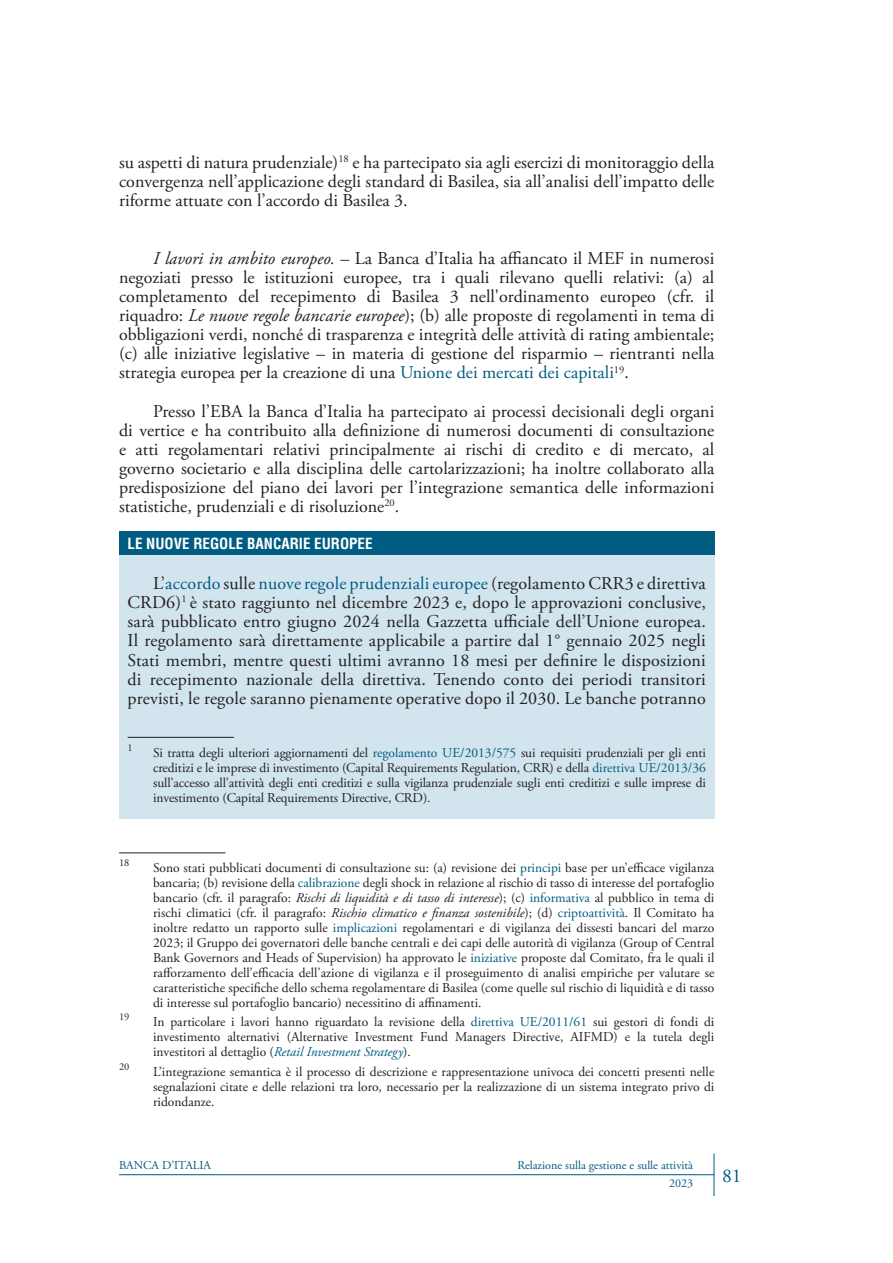
<style>
.page{position:relative;width:893px;height:1263px;background:#fff}
.page>*{position:absolute;margin:0;border:0;box-sizing:border-box;transform-origin:0 0}
.t1{font:19.5px "Adobe Garamond Pro";color:#005c81}
.RsG_TESTO_-_Paragraf{font:18px/19.2px "Adobe Garamond Pro";color:#231f20;text-align:justify}
.RsG_BOX_-_Paragrafo{font:18px/19.2px "Adobe Garamond Pro";letter-spacing:.01em;color:#231f20;text-align:justify}
.RsG_BOX_-_Titolo{font:700 condensed 15px "Helvetica LT Std";color:#fff}
.RsG_TESTO_-_Nota{font:13.5px/15px "Adobe Garamond Pro";color:#231f20;text-align:justify}
.RsG_BOX_-_Nota{font:13.5px/15px "Adobe Garamond Pro";letter-spacing:-.01em;color:#231f20;text-align:justify}
.t2{font:12px "Adobe Garamond Pro";color:#005c81}
.RsG_TESTO_-_Nota-2{font:10.5px "Adobe Garamond Pro";color:#231f20}
.RsG_BOX_-_Nota-2{font:10.5px "Adobe Garamond Pro";color:#231f20}
.s1{font-style:italic}
.s2{color:#005c81}
.s3{font-style:italic;color:#005c81}
</style>
<div class="page">
<hr style="left:119px;top:1174px;width:595px;height:1px;background:#005c81">
<hr style="left:714px;top:1153px;width:1px;height:43px;background:#005c81">
<hr style="left:119px;top:852px;width:106px;height:1px;background:#231f20">
<div style="left:119px;top:531px;width:595px;height:288px;background:#d2e4ee"></div>
<div style="left:119px;top:531px;width:595px;height:24px;background:#005c81"></div>
<hr style="left:128px;top:737px;width:106px;height:1px;background:#231f20">
<p class="RsG_TESTO_-_Paragraf" style="left:119px;top:153px;width:597px">su aspetti di natura prudenziale)<sup>18</sup> e ha partecipato sia agli esercizi di monitoraggio della convergenza nell’applicazione degli standard di Basilea, sia all’analisi dell’impatto delle riforme attuate con l’accordo di Basilea 3.</p>
<p class="RsG_TESTO_-_Paragraf" style="left:119px;top:249px;width:597px;text-indent:34px"><span class="s1">I lavori in ambito europeo.</span> – La Banca d’Italia ha affiancato il MEF in numerosi negoziati presso le istituzioni europee, tra i quali rilevano quelli relativi: (a) al completamento del recepimento di Basilea 3 nell'ordinamento europeo (cfr. il riquadro: <span class="s1">Le nuove regole bancarie europee</span>); (b) alle proposte di regolamenti in tema di obbligazioni verdi, nonché di trasparenza e integrità delle attività di rating ambientale; (c) alle iniziative legislative – in materia di gestione del risparmio – rientranti nella strategia europea per la creazione di una <span class="s2">Unione dei mercati dei capitali</span><sup>19</sup>.</p>
<p class="RsG_TESTO_-_Paragraf" style="left:119px;top:402px;width:597px;text-indent:34px">Presso l’EBA la Banca d’Italia ha partecipato ai processi decisionali degli organi di vertice e ha contribuito alla definizione di numerosi documenti di consultazione e atti regolamentari relativi principalmente ai rischi di credito e di mercato, al governo societario e alla disciplina delle cartolarizzazioni; ha inoltre collaborato alla predisposizione del piano dei lavori per l’integrazione semantica delle informazioni statistiche, prudenziali e di risoluzione<sup>20</sup>.</p>
<h3 class="RsG_BOX_-_Titolo" style="left:128px;top:534px;width:247px">LE NUOVE REGOLE BANCARIE EUROPEE</h3>
<p class="RsG_BOX_-_Paragrafo" style="left:128px;top:574px;width:580px;text-indent:26px">L’<span class="s2">accordo</span> sulle <span class="s2">nuove regole prudenziali europee</span> (regolamento CRR3 e direttiva CRD6)<sup>1</sup> è stato raggiunto nel dicembre 2023 e, dopo le approvazioni conclusive, sarà pubblicato entro giugno 2024 nella Gazzetta ufficiale dell’Unione europea.<br>Il regolamento sarà direttamente applicabile a partire dal 1° gennaio 2025 negli Stati membri, mentre questi ultimi avranno 18 mesi per definire le disposizioni di recepimento nazionale della direttiva. Tenendo conto dei periodi transitori previsti, le regole saranno pienamente operative dopo il 2030. Le banche potranno</p>
<p class="RsG_BOX_-_Nota-2" style="left:128px;top:741px;width:7px">1</p>
<p class="RsG_BOX_-_Nota" style="left:153px;top:745px;width:554px">Si tratta degli ulteriori aggiornamenti del <span class="s2">regolamento UE/2013/575</span> sui requisiti prudenziali per gli enti creditizi e le imprese di investimento (Capital Requirements Regulation, CRR) e della <span class="s2">direttiva UE/2013/36 </span>sull’accesso all’attività degli enti creditizi e sulla vigilanza prudenziale sugli enti creditizi e sulle imprese di investimento (Capital Requirements Directive, CRD).</p>
<p class="RsG_TESTO_-_Nota-2" style="left:119px;top:856px;width:12px">18</p>
<p class="RsG_TESTO_-_Nota" style="left:153px;top:861px;width:563px">Sono stati pubblicati documenti di consultazione su: (a) revisione dei <span class="s2">principi</span> base per un’efficace vigilanza bancaria; (b) revisione della <span class="s2">calibrazione</span> degli shock in relazione al rischio di tasso di interesse del portafoglio bancario (cfr. il paragrafo: <span class="s1">Rischi di liquidità e di tasso di interesse</span>); (c) <span class="s2">informativa</span> al pubblico in tema di rischi climatici (cfr. il paragrafo: <span class="s1">Rischio climatico e finanza sostenibile</span>); (d) <span class="s2">criptoattività</span>. Il Comitato ha inoltre redatto un rapporto sulle <span class="s2">implicazioni</span> regolamentari e di vigilanza dei dissesti bancari del marzo 2023; il Gruppo dei governatori delle banche centrali e dei capi delle autorità di vigilanza (Group of Central Bank Governors and Heads of Supervision) ha approvato le <span class="s2">iniziative</span> proposte dal Comitato, fra le quali il rafforzamento dell’efficacia dell’azione di vigilanza e il proseguimento di analisi empiriche per valutare se caratteristiche specifiche dello schema regolamentare di Basilea (come quelle sul rischio di liquidità e di tasso di interesse sul portafoglio bancario) necessitino di affinamenti.</p>
<p class="RsG_TESTO_-_Nota-2" style="left:119px;top:1011px;width:12px">19</p>
<p class="RsG_TESTO_-_Nota" style="left:153px;top:1015px;width:563px">In particolare i lavori hanno riguardato la revisione della <span class="s2">direttiva UE/2011/61</span> sui gestori di fondi di investimento alternativi (Alternative Investment Fund Managers Directive, AIFMD) e la tutela degli investitori al dettaglio (<span class="s3">Retail Investment Strategy</span>).</p>
<p class="RsG_TESTO_-_Nota-2" style="left:119px;top:1060px;width:12px">20</p>
<p class="RsG_TESTO_-_Nota" style="left:153px;top:1064px;width:563px">L’integrazione semantica è il processo di descrizione e rappresentazione univoca dei concetti presenti nelle segnalazioni citate e delle relazioni tra loro, necessario per la realizzazione di un sistema integrato privo di ridondanze.</p>
<p class="t2" style="left:119px;top:1158px;width:93px">BANCA D’ITALIA</p>
<p class="t2" style="left:517px;top:1158px;width:177px">Relazione sulla gestione e sulle attività</p>
<p class="t2" style="left:669px;top:1176px;width:25px">2023</p>
<h1 class="t1" style="left:722px;top:1164px;width:21px">81</h1>
</div>
